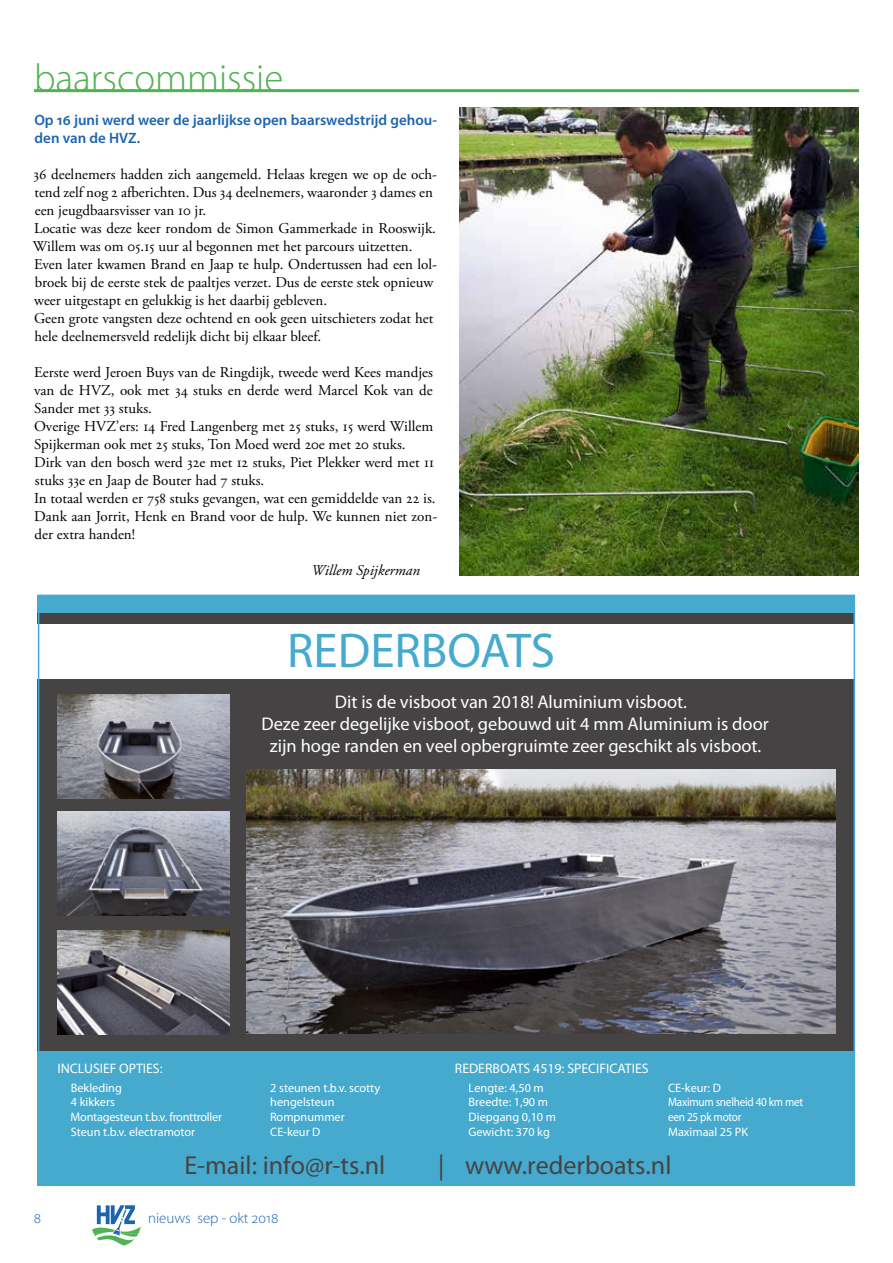
<style>
.page{position:relative;width:893px;height:1263px;background:#fff}
.page>*{position:absolute;margin:0;border:0;box-sizing:border-box;transform-origin:0 0}
.t1{font:500 49.05px "Raleway";color:#46aace}
.t2{font:300 39px "Myriad Pro";color:#51b253}
.t3{font:700 26.1px "Raleway";color:#464344}
.t4{font:800 26.1px "Raleway";color:#464344}
.t5{font:18.45px/22px "Raleway";color:#fff;text-align:center}
.t6{font:800 18.45px "Raleway";color:#fff}
.t7{font:15px/18px "Adobe Garamond Pro";color:#000}
.t8{font:600 15px/18px "Myriad Pro";color:#1d64af}
.t9{font:300 15px "Myriad Pro";color:#1d64af}
.t10{font:italic 15px "Adobe Garamond Pro";color:#000}
.t11{font:800 13.8px "Raleway";color:#fff}
.t12{font:12.3px/14.7px "Raleway";color:#fff}
.t13{font:12.3px/14.7px "Raleway";letter-spacing:-.02em;color:#fff}
.s1{font-weight:400}
</style>
<div class="page">
<div style="left:38px;top:1051px;width:817px;height:135px;background:#46aace"></div>
<div style="left:38px;top:595px;width:817px;height:23px;background:#46aace"></div>
<div style="left:38px;top:613px;width:817px;height:11px;background:#464344"></div>
<div style="left:38px;top:679px;width:817px;height:372px;background:#464344"></div>
<img style="left:57px;top:694px;width:172px;height:105px">
<img style="left:57px;top:811px;width:172px;height:105px">
<img style="left:57px;top:930px;width:172px;height:104px">
<img style="left:247px;top:769px;width:589px;height:265px">
<img style="left:459px;top:107px;width:400px;height:468px">
<svg style="left:92px;top:1205px;width:49px;height:40px"></svg>
<hr style="left:34px;top:89px;width:825px;height:3px;background:#51b253">
<h2 class="t2" style="left:34px;top:57px;width:251px">baarscommissie</h2>
<p class="t8" style="left:34px;top:111px;width:404px">Op 16 juni werd weer de jaarlijkse open baarswedstrijd gehou&shy;den van de HVZ.</p>
<p class="t7" style="left:33px;top:166px;width:406px">36 deelnemers hadden zich aangemeld. Helaas kregen we op de och&shy;tend zelf nog 2 afberichten. Dus 34 deelnemers, waaronder 3 dames en een jeugdbaarsvisser van 10 jr.<br>Locatie was deze keer rondom de Simon Gammerkade in Rooswijk.<br>Willem was om 05.15 uur al begonnen met het parcours uitzetten.<br>Even later kwamen Brand en Jaap te hulp. Ondertussen had een lol&shy;broek bij de eerste stek de paaltjes verzet. Dus de eerste stek opnieuw weer uitgestapt en gelukkig is het daarbij gebleven.<br>Geen grote vangsten deze ochtend en ook geen uitschieters zodat het hele deelnemersveld redelijk dicht bij elkaar bleef.</p>
<p class="t7" style="left:34px;top:364px;width:405px">Eerste werd Jeroen Buys van de Ringdijk, tweede werd Kees mandjes van de HVZ, ook met 34 stuks en derde werd Marcel Kok van de Sander met 33 stuks.<br>Overige HVZ’ers: 14 Fred Langenberg met 25 stuks, 15 werd Willem Spijkerman ook met 25 stuks, Ton Moed werd 20e met 20 stuks.<br>Dirk van den bosch werd 32e met 12 stuks, Piet Plekker werd met 11 stuks 33e en Jaap de Bouter had 7 stuks.<br>In totaal werden er 758 stuks gevangen, wat een gemiddelde van 22 is.<br>Dank aan Jorrit, Henk en Brand voor de hulp. We kunnen niet zon&shy;der extra handen!</p>
<p class="t10" style="left:312px;top:561px;width:110px">Willem Spijkerman</p>
<h1 class="t1" style="left:287px;top:621px;width:269px">REDERBOATS</h1>
<p class="t6" style="left:335px;top:690px;width:354px">Dit is de visboot van 2018! Aluminium visboot.</p>
<p class="t5" style="left:261px;top:712px;width:509px">Deze zeer degelijke visboot, gebouwd uit 4 mm Aluminium is door zijn hoge randen en veel opbergruimte zeer geschikt als visboot.</p>
<p class="t11" style="left:57px;top:1059px;width:107px">INCLUSIEF OPTIES:</p>
<p class="t11" style="left:455px;top:1059px;width:195px">REDERBOATS 4519: SPECIFICATIES</p>
<p class="t12" style="left:71px;top:1080px;width:153px">Bekleding<br>4 kikkers<br>Montagesteun t.b.v. fronttroller<br>Steun t.b.v. electramotor</p>
<p class="t12" style="left:270px;top:1080px;width:111px">2 steunen t.b.v. scotty hengelsteun<br>Rompnummer<br>CE-keur D</p>
<p class="t12" style="left:469px;top:1080px;width:89px">Lengte: 4,50 m<br>Breedte: 1,90 m<br>Diepgang 0,10 m<br>Gewicht: 370 kg</p>
<p class="t13" style="left:668px;top:1080px;width:137px">CE-keur: D<br>Maximum snelheid 40 km met een 25 pk motor<br>Maximaal 25 PK</p>
<h3 class="t3" style="left:185px;top:1149px;width:202px">E-mail: info@r-ts.nl</h3>
<h3 class="t4" style="left:438px;top:1149px;width:235px"><span class="s1">|</span> www.rederboats.nl</h3>
<p class="t9" style="left:34px;top:1210px;width:9px">8</p>
<p class="t9" style="left:148px;top:1210px;width:132px">nieuws sep - okt 2018</p>
</div>
